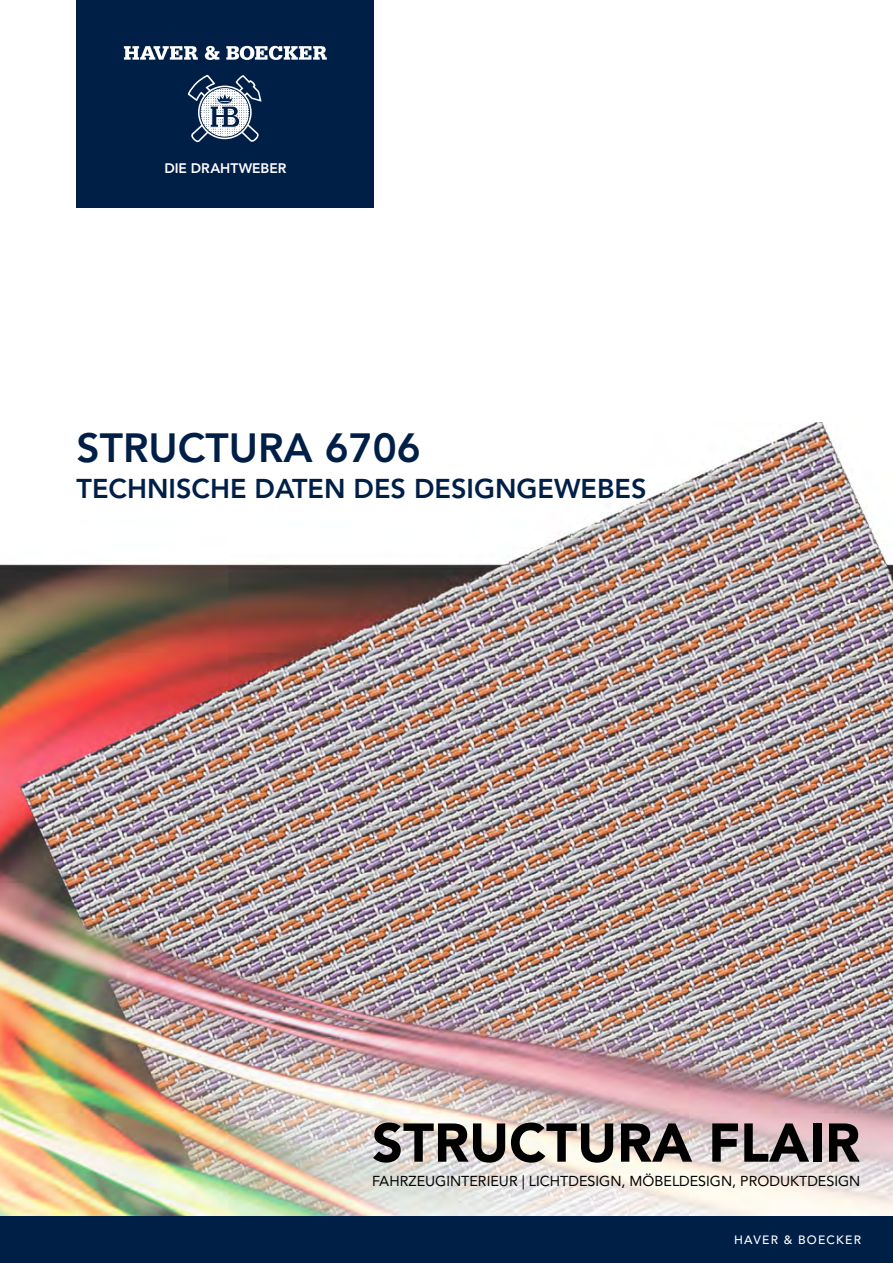
<style>
.page{position:relative;width:893px;height:1263px;background:#fff}
.page>*{position:absolute;margin:0;border:0;box-sizing:border-box;transform-origin:0 0}
.t1{font:900 54px "Avenir LT Std";color:#000}
.t2{font:800 40.5px "Avenir LT Std";color:#001f47}
.t3{font:800 27px "Avenir LT Std";color:#001f47}
.t4{font:14.4px "Avenir LT Std";color:#000}
.t5{font:800 13.8px "Avenir LT Std";letter-spacing:-.005em;color:#fff}
.t6{font:500 12px "Avenir LT Std";letter-spacing:.1em;color:#fff}
</style>
<div class="page">
<img style="left:0;top:422px;width:893px;height:794px">
<div style="left:77px;top:0;width:297px;height:207px;background:#001f47"></div>
<svg style="left:188px;top:75px;width:74px;height:68px"></svg>
<svg style="left:124px;top:46px;width:74px;height:14px"></svg>
<svg style="left:205px;top:46px;width:14px;height:14px"></svg>
<svg style="left:226px;top:46px;width:101px;height:14px"></svg>
<div style="left:0;top:1216px;width:893px;height:47px;background:#001f47"></div>
<p class="t5" style="left:164px;top:160px;width:124px">DIE DRAHTWEBER</p>
<h2 class="t2" style="left:77px;top:424px;width:346px">STRUCTURA 6706</h2>
<h3 class="t3" style="left:77px;top:472px;width:571px">TECHNISCHE DATEN DES DESIGNGEWEBES</h3>
<h1 class="t1" style="left:372px;top:1110px;width:489px">STRUCTURA FLAIR</h1>
<p class="t4" style="left:372px;top:1172px;width:490px">FAHRZEUGINTERIEUR | LICHTDESIGN, MÖBELDESIGN, PRODUKTDESIGN</p>
<p class="t6" style="left:734px;top:1232px;width:128px">HAVER &amp; BOECKER</p>
</div>
